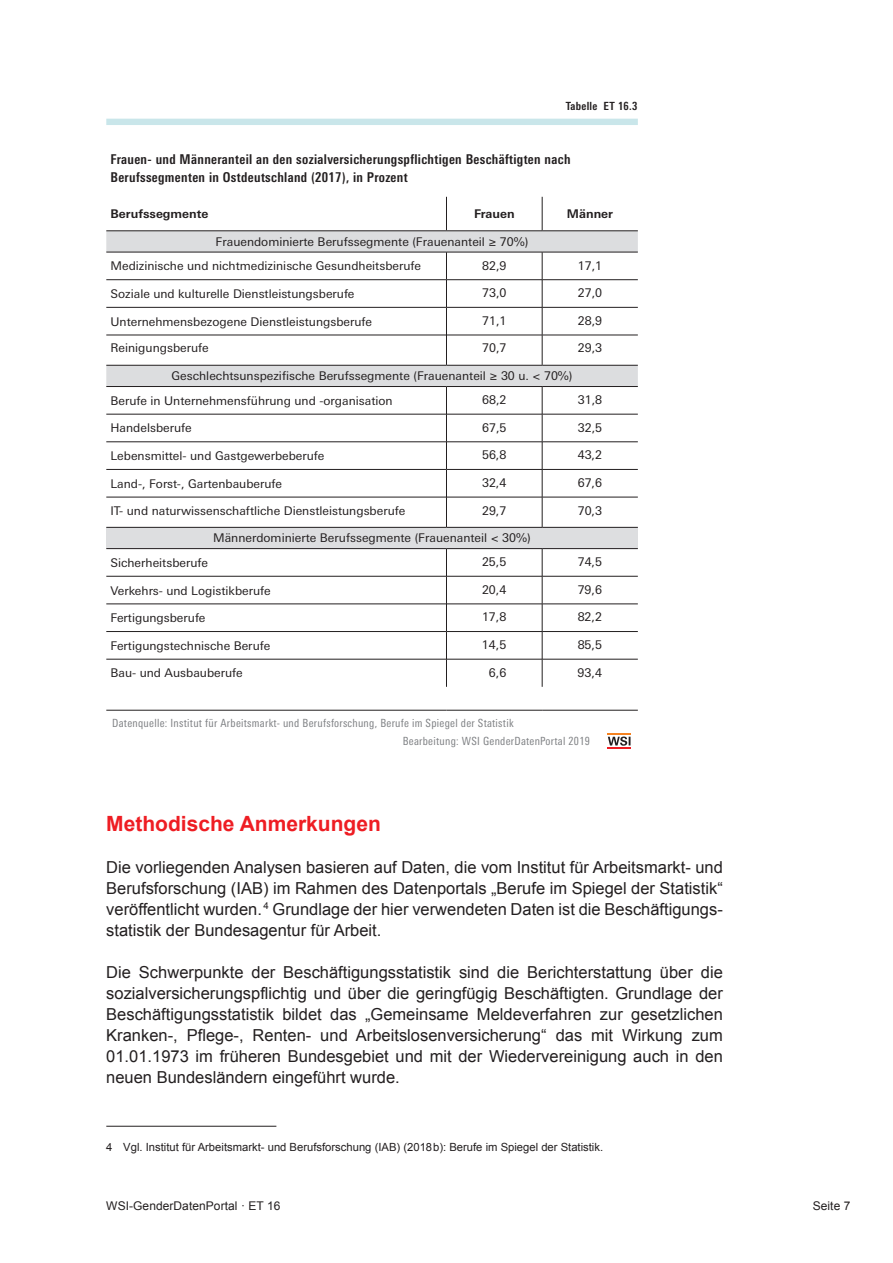
<style>
.page{position:relative;width:893px;height:1263px;background:#fff}
.page>*{position:absolute;margin:0;border:0;box-sizing:border-box;transform-origin:0 0}
.t1{font:700 21px "Arial";color:#ee1d23}
.t2{font:16.5px/21px "Arial";color:#231f20;text-align:justify}
.t3{font:700 condensed 13.5px/18px "Univers Next Pro";letter-spacing:.025em;color:#231f20}
.t4{font:12px/24.5px "Univers Next Pro";color:#231f20}
.t5{font:12px "Arial";letter-spacing:.005em;color:#231f20}
.t6{font:700 12px "Univers Next Pro";color:#231f20}
.t7{font:condensed 11.25px/18px "Univers Next Pro";letter-spacing:.025em;color:#808285}
.t8{font:11.25px "Arial";color:#231f20}
.t9{font:700 condensed 11.25px "Univers Next Pro";letter-spacing:.025em;color:#231f20}
</style>
<div class="page">
<svg style="left:106px;top:231px;width:532px;height:155px"></svg>
<div style="left:106px;top:527px;width:532px;height:22px;background:#dddee0"></div>
<hr style="left:106px;top:252px;width:340px;height:1px;background:#231f20">
<hr style="left:446px;top:252px;width:96px;height:1px;background:#231f20">
<hr style="left:542px;top:252px;width:96px;height:1px;background:#231f20">
<hr style="left:106px;top:279px;width:340px;height:1px;background:#231f20">
<hr style="left:447px;top:279px;width:95px;height:1px;background:#231f20">
<hr style="left:542px;top:279px;width:96px;height:1px;background:#231f20">
<hr style="left:106px;top:307px;width:340px;height:1px;background:#231f20">
<hr style="left:447px;top:307px;width:95px;height:1px;background:#231f20">
<hr style="left:542px;top:307px;width:96px;height:1px;background:#231f20">
<hr style="left:106px;top:335px;width:340px;height:1px;background:#231f20">
<hr style="left:447px;top:335px;width:95px;height:1px;background:#231f20">
<hr style="left:542px;top:335px;width:96px;height:1px;background:#231f20">
<hr style="left:106px;top:386px;width:340px;height:1px;background:#231f20">
<hr style="left:446px;top:386px;width:96px;height:1px;background:#231f20">
<hr style="left:542px;top:386px;width:96px;height:1px;background:#231f20">
<hr style="left:106px;top:414px;width:340px;height:1px;background:#231f20">
<hr style="left:447px;top:414px;width:95px;height:1px;background:#231f20">
<hr style="left:542px;top:414px;width:96px;height:1px;background:#231f20">
<hr style="left:106px;top:441px;width:340px;height:1px;background:#231f20">
<hr style="left:447px;top:441px;width:95px;height:1px;background:#231f20">
<hr style="left:542px;top:441px;width:96px;height:1px;background:#231f20">
<hr style="left:106px;top:469px;width:340px;height:1px;background:#231f20">
<hr style="left:447px;top:469px;width:95px;height:1px;background:#231f20">
<hr style="left:542px;top:469px;width:96px;height:1px;background:#231f20">
<hr style="left:106px;top:497px;width:340px;height:1px;background:#231f20">
<hr style="left:447px;top:497px;width:95px;height:1px;background:#231f20">
<hr style="left:542px;top:497px;width:96px;height:1px;background:#231f20">
<hr style="left:106px;top:548px;width:340px;height:1px;background:#231f20">
<hr style="left:446px;top:548px;width:96px;height:1px;background:#231f20">
<hr style="left:542px;top:548px;width:96px;height:1px;background:#231f20">
<hr style="left:106px;top:576px;width:340px;height:1px;background:#231f20">
<hr style="left:447px;top:576px;width:95px;height:1px;background:#231f20">
<hr style="left:542px;top:576px;width:96px;height:1px;background:#231f20">
<hr style="left:106px;top:604px;width:340px;height:1px;background:#231f20">
<hr style="left:447px;top:604px;width:95px;height:1px;background:#231f20">
<hr style="left:542px;top:604px;width:96px;height:1px;background:#231f20">
<hr style="left:106px;top:631px;width:340px;height:1px;background:#231f20">
<hr style="left:447px;top:631px;width:95px;height:1px;background:#231f20">
<hr style="left:542px;top:631px;width:96px;height:1px;background:#231f20">
<hr style="left:106px;top:659px;width:340px;height:1px;background:#231f20">
<hr style="left:447px;top:659px;width:95px;height:1px;background:#231f20">
<hr style="left:542px;top:659px;width:96px;height:1px;background:#231f20">
<hr style="left:106px;top:710px;width:340px;height:1px;background:#231f20">
<hr style="left:446px;top:710px;width:96px;height:1px;background:#231f20">
<hr style="left:542px;top:710px;width:96px;height:1px;background:#231f20">
<svg style="left:446px;top:252px;width:1px;height:83px"></svg>
<hr style="left:446px;top:335px;width:1px;height:30px;background:#231f20">
<hr style="left:446px;top:197px;width:1px;height:33px;background:#231f20">
<svg style="left:446px;top:387px;width:1px;height:110px"></svg>
<hr style="left:446px;top:497px;width:1px;height:30px;background:#231f20">
<svg style="left:446px;top:549px;width:1px;height:138px"></svg>
<hr style="left:542px;top:197px;width:1px;height:33px;background:#231f20">
<svg style="left:542px;top:252px;width:1px;height:83px"></svg>
<hr style="left:542px;top:335px;width:1px;height:30px;background:#231f20">
<svg style="left:542px;top:387px;width:1px;height:110px"></svg>
<hr style="left:542px;top:497px;width:1px;height:30px;background:#231f20">
<svg style="left:542px;top:549px;width:1px;height:138px"></svg>
<hr style="left:106px;top:230px;width:340px;height:1px;background:#231f20">
<hr style="left:446px;top:230px;width:96px;height:1px;background:#231f20">
<hr style="left:542px;top:230px;width:96px;height:1px;background:#231f20">
<hr style="left:106px;top:365px;width:340px;height:1px;background:#231f20">
<hr style="left:446px;top:365px;width:96px;height:1px;background:#231f20">
<hr style="left:542px;top:365px;width:96px;height:1px;background:#231f20">
<hr style="left:106px;top:527px;width:340px;height:1px;background:#231f20">
<hr style="left:446px;top:527px;width:96px;height:1px;background:#231f20">
<hr style="left:542px;top:527px;width:96px;height:1px;background:#231f20">
<svg style="left:607px;top:733px;width:24px;height:16px"></svg>
<hr style="left:608px;top:733px;width:23px;height:2px;background:#f58220">
<hr style="left:608px;top:747px;width:23px;height:2px;background:#ee1d23">
<svg style="left:608px;top:736px;width:22px;height:10px"></svg>
<div style="left:106px;top:119px;width:532px;height:6px;background:#c9e6ea"></div>
<hr style="left:106px;top:1126px;width:170px;height:1px;background:#231f20">
<p class="t9" style="left:566px;top:100px;width:73px">Tabelle ET 16.3</p>
<p class="t3" style="left:111px;top:150px;width:461px">Frauen- und Männeranteil an den sozialversicherungspflichtigen Beschäftigten nach<br>Berufssegmenten in Ostdeutschland (2017), in Prozent</p>
<p class="t6" style="left:111px;top:207px;width:99px">Berufssegmente</p>
<p class="t6" style="left:474px;top:207px;width:42px">Frauen</p>
<p class="t6" style="left:567px;top:207px;width:48px">Männer</p>
<p class="t4" style="left:111px;top:229px;width:419px;text-indent:105px">Frauendominierte Berufssegmente (Frauenanteil ≥ 70%)<br>Medizinische und nichtmedizinische Gesundheitsberufe</p>
<p class="t4" style="left:482px;top:253px;width:26px">82,9</p>
<p class="t4" style="left:578px;top:253px;width:26px">17,1</p>
<p class="t4" style="left:111px;top:282px;width:245px">Soziale und kulturelle Dienstleistungsberufe</p>
<p class="t4" style="left:482px;top:281px;width:26px">73,0</p>
<p class="t4" style="left:578px;top:281px;width:26px">27,0</p>
<p class="t4" style="left:111px;top:309px;width:263px">Unternehmensbezogene Dienstleistungsberufe</p>
<p class="t4" style="left:482px;top:308px;width:26px">71,1</p>
<p class="t4" style="left:578px;top:308px;width:26px">28,9</p>
<p class="t4" style="left:111px;top:336px;width:100px">Reinigungsberufe</p>
<p class="t4" style="left:482px;top:336px;width:26px">70,7</p>
<p class="t4" style="left:578px;top:336px;width:26px">29,3</p>
<p class="t4" style="left:110px;top:364px;width:464px;text-indent:61px">Geschlechtsunspezifische Berufssegmente (Frauenanteil ≥ 30 u. &lt; 70%)<br>Berufe in Unternehmensführung und -organisation</p>
<p class="t4" style="left:482px;top:387px;width:26px">68,2</p>
<p class="t4" style="left:578px;top:387px;width:26px">31,8</p>
<p class="t4" style="left:110px;top:416px;width:83px">Handelsberufe</p>
<p class="t4" style="left:482px;top:415px;width:26px">67,5</p>
<p class="t4" style="left:578px;top:415px;width:26px">32,5</p>
<p class="t4" style="left:110px;top:444px;width:215px">Lebensmittel- und Gastgewerbeberufe</p>
<p class="t4" style="left:482px;top:443px;width:26px">56,8</p>
<p class="t4" style="left:578px;top:443px;width:26px">43,2</p>
<p class="t4" style="left:110px;top:471px;width:173px">Land-, Forst-, Gartenbauberufe</p>
<p class="t4" style="left:482px;top:470px;width:26px">32,4</p>
<p class="t4" style="left:578px;top:470px;width:26px">67,6</p>
<p class="t4" style="left:110px;top:498px;width:296px">IT- und naturwissenschaftliche Dienstleistungsberufe</p>
<p class="t4" style="left:482px;top:498px;width:26px">29,7</p>
<p class="t4" style="left:578px;top:498px;width:26px">70,3</p>
<p class="t4" style="left:213px;top:526px;width:319px">Männerdominierte Berufssegmente (Frauenanteil &lt; 30%)</p>
<p class="t4" style="left:110px;top:550px;width:99px">Sicherheitsberufe</p>
<p class="t4" style="left:482px;top:550px;width:26px">25,5</p>
<p class="t4" style="left:578px;top:550px;width:26px">74,5</p>
<p class="t4" style="left:110px;top:578px;width:162px">Verkehrs- und Logistikberufe</p>
<p class="t4" style="left:482px;top:577px;width:26px">20,4</p>
<p class="t4" style="left:578px;top:577px;width:26px">79,6</p>
<p class="t4" style="left:110px;top:606px;width:97px">Fertigungsberufe</p>
<p class="t4" style="left:482px;top:605px;width:26px">17,8</p>
<p class="t4" style="left:578px;top:605px;width:26px">82,2</p>
<p class="t4" style="left:110px;top:633px;width:161px">Fertigungstechnische Berufe</p>
<p class="t4" style="left:482px;top:632px;width:26px">14,5</p>
<p class="t4" style="left:578px;top:632px;width:26px">85,5</p>
<p class="t4" style="left:110px;top:660px;width:134px">Bau- und Ausbauberufe</p>
<p class="t4" style="left:489px;top:660px;width:19px">6,6</p>
<p class="t4" style="left:578px;top:660px;width:26px">93,4</p>
<p class="t7" style="left:403px;top:714px;width:189px;text-indent:-290px">Datenquelle: Institut für Arbeitsmarkt- und Berufsforschung, Berufe im Spiegel der Statistik<br>Bearbeitung: WSI GenderDatenPortal 2019</p>
<h1 class="t1" style="left:106px;top:809px;width:276px">Methodische Anmerkungen</h1>
<p class="t2" style="left:106px;top:856px;width:618px">Die vorliegenden Analysen basieren auf Daten, die vom Institut für Arbeitsmarkt- und Berufsforschung (IAB) im Rahmen des Datenportals „Berufe im Spiegel der Statistik“ veröffentlicht wurden. <sup>4</sup> Grundlage der hier verwendeten Daten ist die Beschäftigungs&shy;statistik der Bundesagentur für Arbeit.</p>
<p class="t2" style="left:106px;top:961px;width:618px">Die Schwerpunkte der Beschäftigungsstatistik sind die Berichterstattung über die sozialversicherungspflichtig und über die geringfügig Beschäftigten. Grundlage der Beschäftigungsstatistik bildet das „Gemeinsame Meldeverfahren zur gesetzlichen Kranken-, Pflege-, Renten- und Arbeitslosenversicherung“ das mit Wirkung zum 01.01.1973 im früheren Bundesgebiet und mit der Wiedervereinigung auch in den neuen Bundesländern eingeführt wurde.</p>
<p class="t8" style="left:106px;top:1140px;width:498px">4 Vgl. Institut für Arbeitsmarkt- und Berufsforschung (IAB) (2018 b): Berufe im Spiegel der Statistik.</p>
<p class="t5" style="left:106px;top:1198px;width:176px">WSI-GenderDatenPortal · ET 16</p>
<p class="t5" style="left:813px;top:1198px;width:39px">Seite 7</p>
</div>
